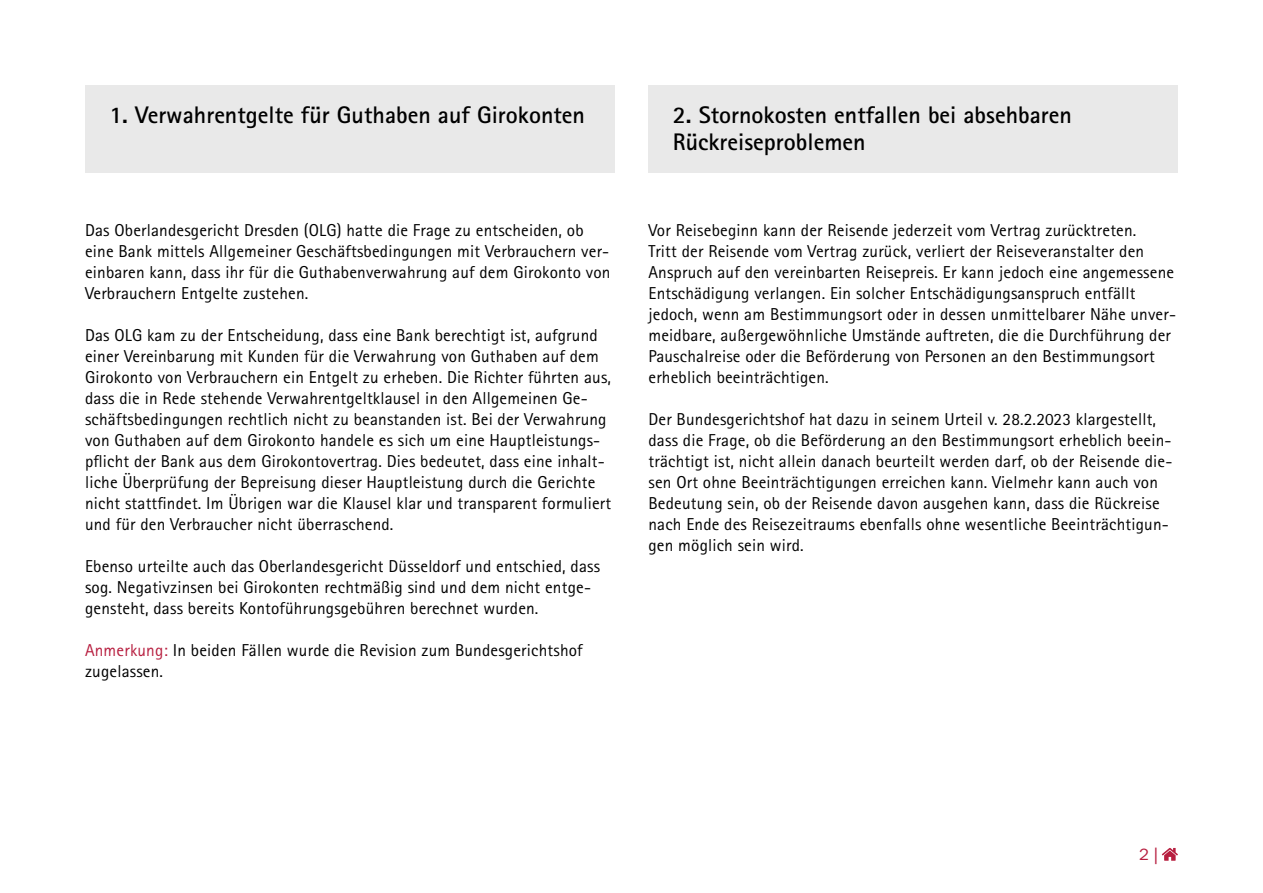
<style>
.page{position:relative;width:1263px;height:893px;background:#fff}
.page>*{position:absolute;margin:0;border:0;box-sizing:border-box;transform-origin:0 0}
.t1{font:700 24px/27px "Rotis Sans Serif Std";color:#000}
.t2{font:17.25px/21px "Rotis Sans Serif Std";letter-spacing:.01em;color:#000}
.t3{font:16.5px "ITC Franklin Gothic Std";color:#b71e3f}
.s1{color:#b71e3f}
.s2{font-family:"News Gothic Std"}
</style>
<div class="page">
<svg style="left:1162px;top:848px;width:16px;height:13px"></svg>
<div style="left:85px;top:85px;width:529px;height:88px;background:#e9e9e9"></div>
<div style="left:648px;top:85px;width:530px;height:88px;background:#e9e9e9"></div>
<h1 class="t1" style="left:109px;top:101px;width:477px">1. Verwahrentgelte für Guthaben auf Girokonten</h1>
<h1 class="t1" style="left:673px;top:101px;width:401px">2. Stornokosten entfallen bei absehbaren<br>Rückreiseproblemen</h1>
<p class="t2" style="left:85px;top:219px;width:527px">Das Oberlandesgericht Dresden (OLG) hatte die Frage zu entscheiden, ob eine Bank mittels Allgemeiner Geschäftsbedingungen mit Verbrauchern ver&shy;einbaren kann, dass ihr für die Guthabenverwahrung auf dem Girokonto von Verbrauchern Entgelte zustehen.</p>
<p class="t2" style="left:85px;top:324px;width:528px">Das OLG kam zu der Entscheidung, dass eine Bank berechtigt ist, aufgrund einer Vereinbarung mit Kunden für die Verwahrung von Guthaben auf dem Girokonto von Verbrauchern ein Entgelt zu erheben. Die Richter führten aus, dass die in Rede stehende Verwahrentgeltklausel in den Allgemeinen Ge&shy;schäftsbedingungen rechtlich nicht zu beanstanden ist. Bei der Verwahrung von Guthaben auf dem Girokonto handele es sich um eine Hauptleistungs&shy;pflicht der Bank aus dem Girokontovertrag. Dies bedeutet, dass eine inhalt&shy;liche Überprüfung der Bepreisung dieser Hauptleistung durch die Gerichte nicht stattfindet. Im Übrigen war die Klausel klar und transparent formuliert und für den Verbraucher nicht überraschend.</p>
<p class="t2" style="left:85px;top:555px;width:517px">Ebenso urteilte auch das Oberlandesgericht Düsseldorf und entschied, dass sog. Negativzinsen bei Girokonten rechtmäßig sind und dem nicht entge&shy;gensteht, dass bereits Kontoführungsgebühren berechnet wurden.</p>
<p class="t2" style="left:85px;top:639px;width:499px"><span class="s1">Anmerkung:</span> In beiden Fällen wurde die Revision zum Bundesgerichtshof zugelassen.</p>
<p class="t2" style="left:648px;top:219px;width:529px">Vor Reisebeginn kann der Reisende jederzeit vom Vertrag zurücktreten.<br>Tritt der Reisende vom Vertrag zurück, verliert der Reiseveranstalter den Anspruch auf den vereinbarten Reisepreis. Er kann jedoch eine angemessene Entschädigung verlangen. Ein solcher Entschädigungsanspruch entfällt jedoch, wenn am Bestimmungsort oder in dessen unmittelbarer Nähe unver&shy;meidbare, außergewöhnliche Umstände auftreten, die die Durchführung der Pauschalreise oder die Beförderung von Personen an den Bestimmungsort erheblich beeinträchtigen.</p>
<p class="t2" style="left:648px;top:408px;width:525px">Der Bundesgerichtshof hat dazu in seinem Urteil v. 28.2.2023 klargestellt, dass die Frage, ob die Beförderung an den Bestimmungsort erheblich beein&shy;trächtigt ist, nicht allein danach beurteilt werden darf, ob der Reisende die&shy;sen Ort ohne Beeinträchtigungen erreichen kann. Vielmehr kann auch von Bedeutung sein, ob der Reisende davon ausgehen kann, dass die Rückreise nach Ende des Reisezeitraums ebenfalls ohne wesentliche Beeinträchtigun&shy;gen möglich sein wird.</p>
<p class="t3" style="left:1139px;top:845px;width:20px">2 <span class="s2">|</span></p>
</div>
